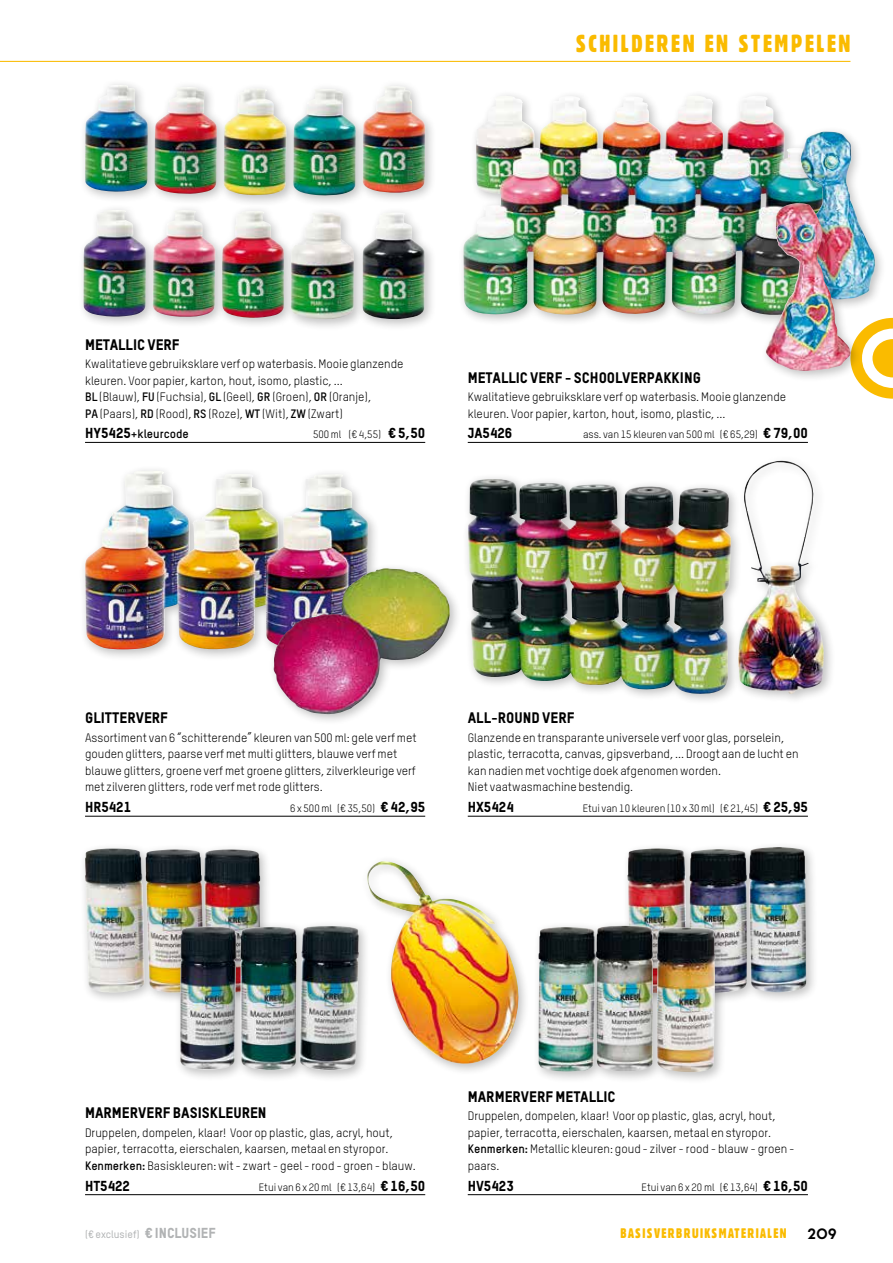
<style>
.page{position:relative;width:893px;height:1263px;background:#fff}
.page>*{position:absolute;margin:0;border:0;box-sizing:border-box;transform-origin:0 0}
.t1{font:24px "Gothic 821 Condensed BT";letter-spacing:.1em;color:#fabb00}
.t2{font:15px "TSTAR Headline";color:#000}
.t3{font:15px "Chalet Tokyo";color:#000}
.t4{font:14.25px "TSTAR Headline";color:#000}
.t5{font:13.5px "Gothic 821 Condensed BT";letter-spacing:.1em;color:#fabb00}
.t6{font:12px/16.5px "TSTAR";color:#000}
.t7{font:700 12px "TSTAR";color:#000}
.t8{font:10.5px "TSTAR";color:#000}
.t9{font:500 10.5px "TSTAR";color:#b1b3b4}
.s1{font-weight:700}
.s2{font-family:"TSTAR Headline";font-weight:400;font-size:14.25px}
.s3{font-family:"TSTAR Headline";font-size:14.25px}
</style>
<div class="page">
<svg style="left:859px;top:318px;width:34px;height:81px"></svg>
<hr style="left:0;top:61px;width:850px;height:1px;background:#fabb00">
<div style="left:79px;top:79px;width:81px;height:125px;background:#000;opacity:.25"></div>
<img style="left:85px;top:85px;width:63px;height:107px">
<div style="left:218px;top:83px;width:81px;height:124px;background:#000;opacity:.25"></div>
<img style="left:229px;top:89px;width:57px;height:106px">
<div style="left:287px;top:83px;width:81px;height:125px;background:#000;opacity:.25"></div>
<img style="left:293px;top:89px;width:63px;height:107px">
<div style="left:357px;top:80px;width:80px;height:125px;background:#000;opacity:.25"></div>
<img style="left:362px;top:86px;width:63px;height:107px">
<div style="left:149px;top:81px;width:80px;height:125px;background:#000;opacity:.25"></div>
<img style="left:154px;top:87px;width:63px;height:107px">
<div style="left:457px;top:90px;width:381px;height:237px;background:#000;opacity:.25"></div>
<img style="left:463px;top:95px;width:224px;height:154px">
<div style="left:79px;top:465px;width:301px;height:196px;background:#000;opacity:.25"></div>
<img style="left:85px;top:471px;width:283px;height:179px">
<div style="left:268px;top:562px;width:194px;height:164px;background:#000;opacity:.25"></div>
<img style="left:273px;top:568px;width:177px;height:146px">
<div style="left:462px;top:473px;width:281px;height:233px;background:#000;opacity:.25"></div>
<img style="left:468px;top:479px;width:263px;height:215px">
<div style="left:732px;top:455px;width:104px;height:250px;background:#000;opacity:.25"></div>
<img style="left:738px;top:461px;width:86px;height:233px">
<div style="left:361px;top:855px;width:169px;height:221px;background:#000;opacity:.25"></div>
<img style="left:366px;top:861px;width:154px;height:204px">
<hr style="left:85px;top:442px;width:340px;height:1px;background:#000">
<hr style="left:468px;top:442px;width:340px;height:1px;background:#000">
<hr style="left:85px;top:816px;width:340px;height:1px;background:#000">
<hr style="left:468px;top:816px;width:340px;height:1px;background:#000">
<hr style="left:468px;top:1194px;width:340px;height:1px;background:#000">
<div style="left:216px;top:205px;width:80px;height:125px;background:#000;opacity:.25"></div>
<img style="left:228px;top:211px;width:56px;height:107px">
<div style="left:77px;top:204px;width:81px;height:125px;background:#000;opacity:.25"></div>
<img style="left:83px;top:210px;width:63px;height:107px">
<div style="left:147px;top:204px;width:81px;height:125px;background:#000;opacity:.25"></div>
<img style="left:153px;top:210px;width:62px;height:107px">
<div style="left:285px;top:207px;width:81px;height:124px;background:#000;opacity:.25"></div>
<img style="left:291px;top:212px;width:63px;height:107px">
<div style="left:356px;top:207px;width:81px;height:124px;background:#000;opacity:.25"></div>
<img style="left:362px;top:212px;width:63px;height:108px">
<div style="left:795px;top:126px;width:92px;height:185px;background:#000;opacity:.25"></div>
<img style="left:800px;top:132px;width:76px;height:167px">
<div style="left:760px;top:197px;width:102px;height:186px;background:#000;opacity:.25"></div>
<img style="left:765px;top:203px;width:85px;height:168px">
<div style="left:621px;top:841px;width:199px;height:164px;background:#000;opacity:.25"></div>
<img style="left:627px;top:847px;width:181px;height:146px">
<div style="left:533px;top:920px;width:194px;height:164px;background:#000;opacity:.25"></div>
<img style="left:538px;top:925px;width:177px;height:148px">
<hr style="left:85px;top:1194px;width:340px;height:1px;background:#000">
<div style="left:79px;top:842px;width:194px;height:163px;background:#000;opacity:.25"></div>
<img style="left:85px;top:848px;width:176px;height:147px">
<div style="left:174px;top:920px;width:197px;height:162px;background:#000;opacity:.25"></div>
<img style="left:180px;top:926px;width:179px;height:146px">
<h1 class="t1" style="left:576px;top:29px;width:276px">SCHILDEREN EN STEMPELEN</h1>
<p class="t2" style="left:85px;top:335px;width:96px">METALLIC VERF</p>
<p class="t6" style="left:85px;top:355px;width:320px">Kwalitatieve gebruiksklare verf op waterbasis. Mooie glanzende kleuren. Voor papier, karton, hout, isomo, plastic, ...<br><span class="s1">BL</span> (Blauw), <span class="s1">FU</span> (Fuchsia), <span class="s1">GL</span> (Geel), <span class="s1">GR</span> (Groen), <span class="s1">OR</span> (Oranje),<br><span class="s1">PA</span> (Paars), <span class="s1">RD</span> (Rood), <span class="s1">RS</span> (Roze), <span class="s1">WT</span> (Wit), <span class="s1">ZW</span> (Zwart)</p>
<p class="t7" style="left:85px;top:427px;width:105px"><span class="s2">HY5425</span>+kleurcode</p>
<p class="t8" style="left:313px;top:428px;width:114px">500 ml (€ 4,55) <span class="s3">€ 5,50</span></p>
<p class="t2" style="left:468px;top:368px;width:235px">METALLIC VERF - SCHOOLVERPAKKING</p>
<p class="t6" style="left:468px;top:388px;width:320px">Kwalitatieve gebruiksklare verf op waterbasis. Mooie glanzende kleuren. Voor papier, karton, hout, isomo, plastic, ...</p>
<p class="t4" style="left:468px;top:424px;width:46px">JA5426</p>
<p class="t8" style="left:583px;top:428px;width:226px">ass. van 15 kleuren van 500 ml (€ 65,29) <span class="s3">€ 79,00</span></p>
<p class="t2" style="left:85px;top:709px;width:84px">GLITTERVERF</p>
<p class="t6" style="left:85px;top:729px;width:333px">Assortiment van 6 “schitterende” kleuren van 500 ml: gele verf met gouden glitters, paarse verf met multi glitters, blauwe verf met blauwe glitters, groene verf met groene glitters, zilverkleurige verf met zilveren glitters, rode verf met rode glitters.</p>
<p class="t4" style="left:85px;top:798px;width:48px">HR5421</p>
<p class="t8" style="left:290px;top:802px;width:137px">6 x 500 ml (€ 35,50) <span class="s3">€ 42,95</span></p>
<p class="t2" style="left:468px;top:709px;width:108px">ALL-ROUND VERF</p>
<p class="t6" style="left:468px;top:729px;width:332px">Glanzende en transparante universele verf voor glas, porselein, plastic, terracotta, canvas, gipsverband, ... Droogt aan de lucht en kan nadien met vochtige doek afgenomen worden.<br>Niet vaatwasmachine bestendig.</p>
<p class="t4" style="left:468px;top:798px;width:48px">HX5424</p>
<p class="t8" style="left:583px;top:802px;width:227px">Etui van 10 kleuren (10 x 30 ml) (€ 21,45) <span class="s3">€ 25,95</span></p>
<p class="t2" style="left:85px;top:1104px;width:183px">MARMERVERF BASISKLEUREN</p>
<p class="t6" style="left:85px;top:1124px;width:332px">Druppelen, dompelen, klaar! Voor op plastic, glas, acryl, hout, papier, terracotta, eierschalen, kaarsen, metaal en styropor.<br><span class="s1">Kenmerken:</span> Basiskleuren: wit - zwart - geel - rood - groen - blauw.</p>
<p class="t4" style="left:85px;top:1177px;width:47px">HT5422</p>
<p class="t8" style="left:259px;top:1180px;width:168px">Etui van 6 x 20 ml (€ 13,64) <span class="s3">€ 16,50</span></p>
<p class="t2" style="left:468px;top:1087px;width:149px">MARMERVERF METALLIC</p>
<p class="t6" style="left:468px;top:1108px;width:328px">Druppelen, dompelen, klaar! Voor op plastic, glas, acryl, hout, papier, terracotta, eierschalen, kaarsen, metaal en styropor.<br><span class="s1">Kenmerken:</span> Metallic kleuren: goud - zilver - rood - blauw - groen - paars.</p>
<p class="t4" style="left:468px;top:1177px;width:48px">HV5423</p>
<p class="t8" style="left:642px;top:1180px;width:168px">Etui van 6 x 20 ml (€ 13,64) <span class="s3">€ 16,50</span></p>
<p class="t9" style="left:85px;top:1228px;width:132px">(€ exclusief) <span class="s2">€ INCLUSIEF</span></p>
<p class="t5" style="left:620px;top:1225px;width:168px">BASISVERBRUIKSMATERIALEN</p>
<p class="t3" style="left:808px;top:1224px;width:30px">209</p>
</div>
